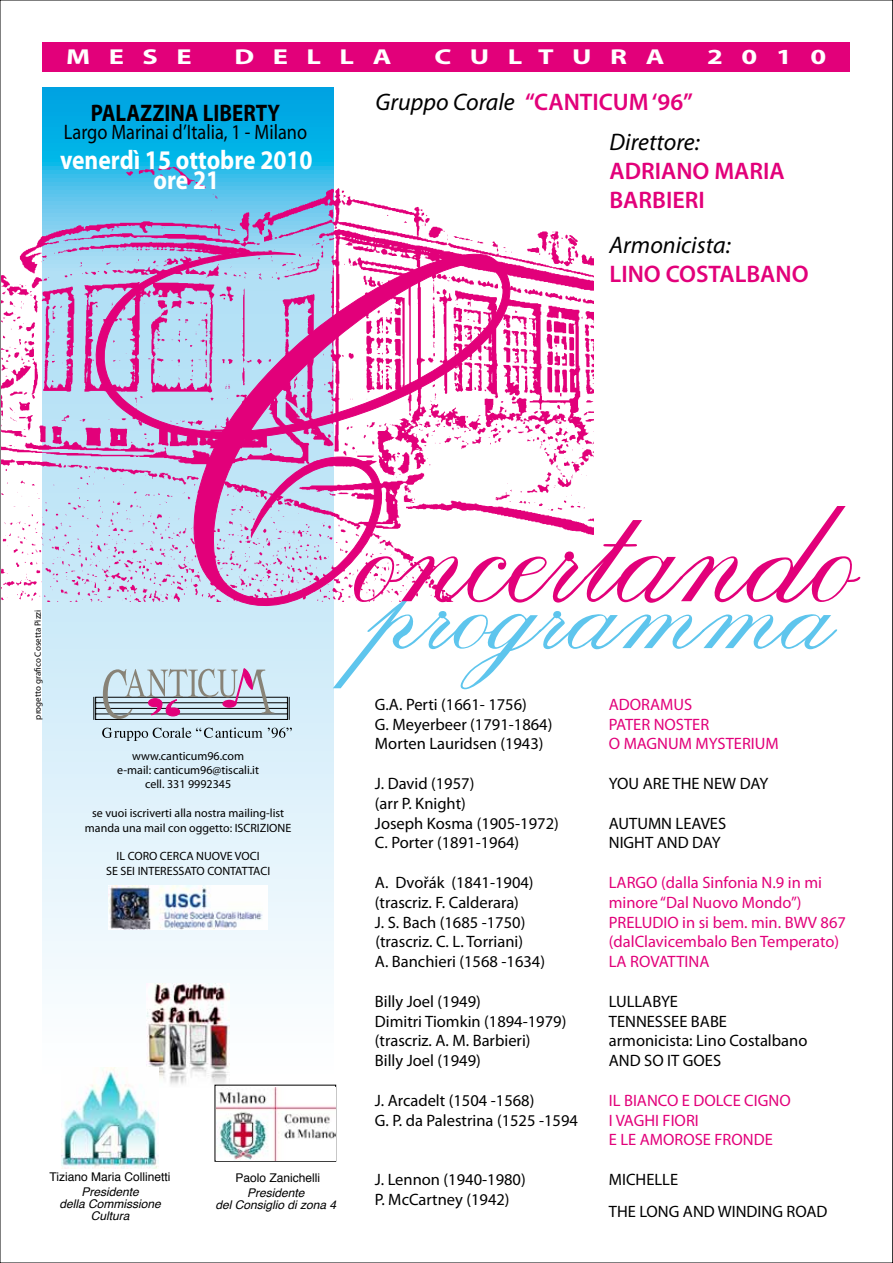
<style>
.page{position:relative;width:893px;height:1263px;background:#fff}
.page>*{position:absolute;margin:0;border:0;box-sizing:border-box;transform-origin:0 0}
.t1{font:195px "Regency Script";color:#e2007a}
.t2{font:145.5px "Regency Script";color:#5ec5ed;scale:1.14 1}
.t3{font:700 27px/19.5px "Myriad Pro";color:#fff;text-align:center;scale:.87 1}
.t4{font:600 24px/28.8px "Myriad Pro";color:#e2007a}
.t5{font:italic 24px "Myriad Pro";color:#000}
.t6{font:700 24px "Myriad Pro";color:#000;scale:.87 1}
.t7{font:700 21.6px "Myriad Pro";letter-spacing:.65em;color:#fff;scale:1.32 1}
.t8{font:21px "Myriad Pro";color:#000;scale:.87 1}
.t9{font:16.5px/19.8px "Myriad Pro";color:#000}
.t10{font:16.5px/19.8px "Myriad Pro";color:#e2007a}
.t11{font:12px/14.4px "Myriad Pro";color:#000;text-align:center}
.t12{font:italic 12px/12px "Helvetica";color:#000;text-align:center}
.t13{font:12px "Helvetica";color:#000}
.t14{font:9px "Myriad Pro";color:#000}
.s1{font-weight:400;font-style:italic;color:#000}
</style>
<div class="page">
<svg style="left:43px;top:88px;width:291px;height:896px"></svg>
<img style="left:2px;top:129px;width:591px;height:472px">
<img style="left:146px;top:983px;width:84px;height:104px">
<img style="left:62px;top:1067px;width:96px;height:101px">
<svg style="left:102px;top:727px;width:190px;height:14px;background:#b4c6cf"></svg>
<svg style="left:93px;top:666px;width:197px;height:55px;background:#b8bfcd"></svg>
<svg style="left:76px;top:238px;width:456px;height:389px"></svg>
<div style="left:43px;top:43px;width:807px;height:29px;background:#e2007a"></div>
<img style="left:109px;top:886px;width:158px;height:43px">
<img style="left:217px;top:1087px;width:118px;height:73px">
<h3 class="t7" style="left:66px;top:43px;width:97px">MESE</h3>
<h3 class="t7" style="left:234px;top:43px;width:121px">DELLA</h3>
<h3 class="t7" style="left:434px;top:43px;width:176px">CULTURA</h3>
<h3 class="t7" style="left:707px;top:43px;width:92px">2010</h3>
<h3 class="t6" style="left:91px;top:97px;width:219px">PALAZZINA LIBERTY</h3>
<p class="t8" style="left:64px;top:119px;width:281px">Largo Marinai d’Italia, 1 - Milano</p>
<h3 class="t3" style="left:60px;top:149px;width:292px">venerdì 15 ottobre 2010 ore 21</h3>
<h3 class="t4" style="left:376px;top:87px;width:319px"><span class="s1">Gruppo Corale</span> “CANTICUM ‘96”</h3>
<h3 class="t5" style="left:609px;top:127px;width:92px">Direttore:</h3>
<h3 class="t4" style="left:609px;top:156px;width:177px">ADRIANO MARIA<br>BARBIERI</h3>
<h3 class="t5" style="left:609px;top:230px;width:123px">Armonicista:</h3>
<h3 class="t4" style="left:609px;top:259px;width:201px">LINO COSTALBANO</h3>
<h1 class="t1" style="left:357px;top:472px;width:503px">oncertando</h1>
<h2 class="t2" style="left:369px;top:552px;width:411px">programma</h2>
<p class="t14" style="left:32px;top:719px;width:111px;rotate:-90deg">progetto grafico Cosetta Pizzi</p>
<p class="t9" style="left:375px;top:694px;width:153px">G.A. Perti (1661- 1756)</p>
<p class="t10" style="left:609px;top:694px;width:85px">ADORAMUS</p>
<p class="t9" style="left:375px;top:714px;width:179px">G. Meyerbeer (1791-1864)</p>
<p class="t10" style="left:609px;top:714px;width:102px">PATER NOSTER</p>
<p class="t9" style="left:375px;top:734px;width:170px">Morten Lauridsen (1943)</p>
<p class="t10" style="left:609px;top:734px;width:171px">O MAGNUM MYSTERIUM</p>
<p class="t9" style="left:375px;top:773px;width:101px">J. David (1957)</p>
<p class="t9" style="left:609px;top:773px;width:161px">YOU ARE THE NEW DAY</p>
<p class="t9" style="left:375px;top:793px;width:185px">(arr P. Knight)<br>Joseph Kosma (1905-1972)</p>
<p class="t11" style="left:117px;top:748px;width:143px">www.canticum96.com e-mail: canticum96@tiscali.it cell. 331 9992345</p>
<p class="t11" style="left:85px;top:806px;width:208px">se vuoi iscriverti alla nostra mailing-list manda una mail con oggetto: ISCRIZIONE</p>
<p class="t11" style="left:106px;top:849px;width:166px">IL CORO CERCA NUOVE VOCI<br>SE SEI INTERESSATO CONTATTACI</p>
<p class="t9" style="left:609px;top:813px;width:119px">AUTUMN LEAVES</p>
<p class="t9" style="left:375px;top:833px;width:146px">C. Porter (1891-1964)</p>
<p class="t9" style="left:609px;top:833px;width:113px">NIGHT AND DAY</p>
<p class="t9" style="left:375px;top:872px;width:160px">A. Dvořák (1841-1904)</p>
<p class="t10" style="left:609px;top:872px;width:215px">LARGO (dalla Sinfonia N.9 in mi</p>
<p class="t9" style="left:375px;top:892px;width:146px">(trascriz. F. Calderara)</p>
<p class="t10" style="left:609px;top:892px;width:194px">minore “Dal Nuovo Mondo”)</p>
<p class="t9" style="left:375px;top:912px;width:152px">J. S. Bach (1685 -1750)</p>
<p class="t10" style="left:609px;top:912px;width:239px">PRELUDIO in si bem. min. BWV 867</p>
<p class="t9" style="left:375px;top:932px;width:149px">(trascriz. C. L. Torriani)</p>
<p class="t10" style="left:609px;top:932px;width:232px">(dalClavicembalo Ben Temperato)</p>
<p class="t9" style="left:375px;top:951px;width:172px">A. Banchieri (1568 -1634)</p>
<p class="t10" style="left:609px;top:951px;width:102px">LA ROVATTINA</p>
<p class="t9" style="left:375px;top:991px;width:107px">Billy Joel (1949)</p>
<p class="t9" style="left:609px;top:991px;width:71px">LULLABYE</p>
<p class="t9" style="left:375px;top:1011px;width:193px">Dimitri Tiomkin (1894-1979)</p>
<p class="t9" style="left:609px;top:1011px;width:120px">TENNESSEE BABE</p>
<p class="t9" style="left:375px;top:1031px;width:157px">(trascriz. A. M. Barbieri)</p>
<p class="t9" style="left:609px;top:1031px;width:200px">armonicista: Lino Costalbano</p>
<p class="t9" style="left:375px;top:1050px;width:107px">Billy Joel (1949)</p>
<p class="t9" style="left:609px;top:1050px;width:114px">AND SO IT GOES</p>
<p class="t9" style="left:375px;top:1090px;width:161px">J. Arcadelt (1504 -1568)</p>
<p class="t10" style="left:609px;top:1090px;width:183px">IL BIANCO E DOLCE CIGNO</p>
<p class="t9" style="left:375px;top:1110px;width:205px">G. P. da Palestrina (1525 -1594</p>
<p class="t10" style="left:609px;top:1110px;width:166px">I VAGHI FIORI<br>E LE AMOROSE FRONDE</p>
<p class="t9" style="left:375px;top:1169px;width:152px">J. Lennon (1940-1980)</p>
<p class="t9" style="left:609px;top:1169px;width:71px">MICHELLE</p>
<p class="t9" style="left:375px;top:1189px;width:136px">P. McCartney (1942)</p>
<p class="t9" style="left:609px;top:1201px;width:220px">THE LONG AND WINDING ROAD</p>
<p class="t13" style="left:50px;top:1167px;width:122px">Tiziano Maria Collinetti</p>
<p class="t12" style="left:59px;top:1186px;width:103px">Presidente<br>della Commissione<br>Cultura</p>
<p class="t13" style="left:235px;top:1169px;width:86px">Paolo Zanichelli</p>
<p class="t12" style="left:215px;top:1187px;width:122px">Presidente<br>del Consiglio di zona 4</p>
</div>
